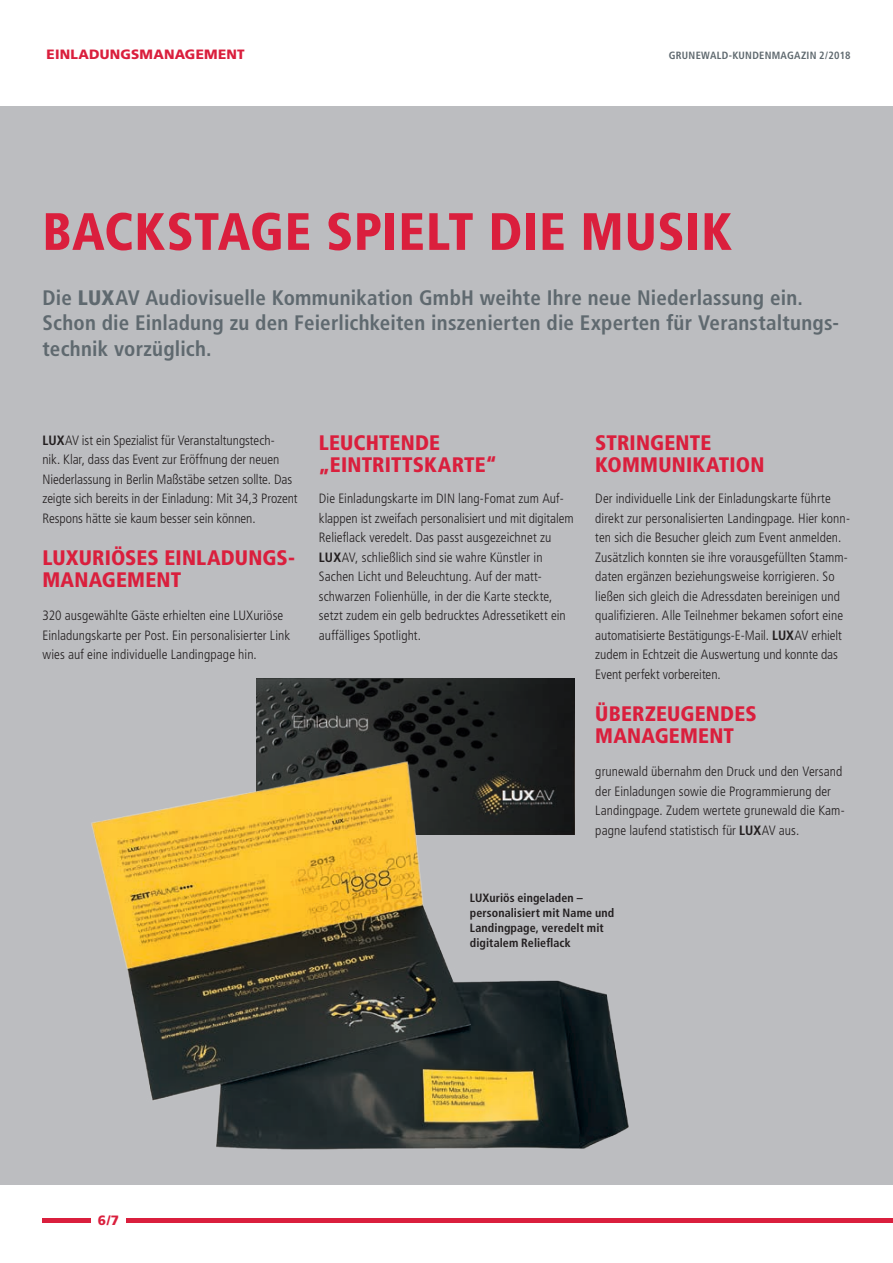
<style>
.page{position:relative;width:893px;height:1263px;background:#fff}
.page>*{position:absolute;margin:0;border:0;box-sizing:border-box;transform-origin:0 0}
.t1{font:900 condensed 52.5px "Frutiger";letter-spacing:.015em;color:#da1f3d;scale:.96 1}
.t2{font:700 condensed 21px/25.5px "Frutiger";letter-spacing:.01em;color:#5f696f}
.t3{font:900 condensed 21px/22.5px "Frutiger";letter-spacing:.01em;color:#da1f3d}
.t4{font:300 condensed 13.5px/19.5px "Frutiger";letter-spacing:.005em;color:#231f20}
.t5{font:900 13.5px "Frutiger";letter-spacing:.015em;color:#da1f3d}
.t6{font:700 condensed 12px/15px "Frutiger";letter-spacing:.005em;color:#231f20}
.t7{font:700 condensed 10.5px "Frutiger";letter-spacing:.025em;color:#5f696f}
.s1{font-weight:900}
.s2{font-weight:700}
</style>
<div class="page">
<hr style="left:43px;top:1218px;width:850px;height:4px;background:#da1f3d">
<div style="left:0;top:106px;width:893px;height:1079px;background:#bcbdc0"></div>
<div style="left:91px;top:1213px;width:34px;height:13px;background:#fff"></div>
<img style="left:256px;top:679px;width:318px;height:58px">
<img style="left:91px;top:737px;width:538px;height:413px">
<p class="t5" style="left:47px;top:47px;width:200px">EINLADUNGSMANAGEMENT</p>
<p class="t7" style="left:669px;top:49px;width:183px">GRUNEWALD-KUNDENMAGAZIN 2/2018</p>
<h1 class="t1" style="left:43px;top:200px;width:720px">BACKSTAGE SPIELT DIE MUSIK</h1>
<h2 class="t2" style="left:43px;top:285px;width:798px">Die <span class="s1">LUX</span>AV Audiovisuelle Kommunikation GmbH weihte Ihre neue Niederlassung ein.<br>Schon die Einladung zu den Feierlichkeiten inszenierten die Experten für Veranstaltungs&shy;technik vorzüglich.</h2>
<p class="t4" style="left:43px;top:431px;width:257px"><span class="s2">LUX</span>AV ist ein Spezialist für Veranstaltungstech-<br>nik. Klar, dass das Event zur Eröffnung der neuen Niederlassung in Berlin Maßstäbe setzen sollte. Das zeigte sich bereits in der Einladung: Mit 34,3 Prozent Respons hätte sie kaum besser sein können.</p>
<h2 class="t3" style="left:43px;top:546px;width:254px">LUXURIÖSES EINLADUNGS-<br>MANAGEMENT</h2>
<p class="t4" style="left:43px;top:606px;width:249px">320 ausgewählte Gäste erhielten eine LUXuriöse<br>Einladungskarte per Post. Ein personalisierter Link wies auf eine individuelle Landingpage hin.</p>
<h2 class="t3" style="left:319px;top:431px;width:179px">LEUCHTENDE „EINTRITTSKARTE“</h2>
<p class="t4" style="left:319px;top:489px;width:256px">Die Einladungskarte im DIN lang-Fomat zum Auf&shy;klappen ist zweifach personalisiert und mit digitalem Relieflack veredelt. Das passt ausgezeichnet zu <span class="s2">LUX</span>AV, schließlich sind sie wahre Künstler in Sachen Licht und Beleuchtung. Auf der matt&shy;schwarzen Folienhülle, in der die Karte steckte, setzt zudem ein gelb bedrucktes Adressetikett ein auffälliges Spotlight.</p>
<h2 class="t3" style="left:595px;top:431px;width:170px">STRINGENTE<br>KOMMUNIKATION</h2>
<p class="t4" style="left:595px;top:489px;width:256px">Der individuelle Link der Einladungskarte führte direkt zur personalisierten Landingpage. Hier konn&shy;ten sich die Besucher gleich zum Event anmelden.<br>Zusätzlich konnten sie ihre vorausgefüllten Stamm&shy;daten ergänzen beziehungsweise korrigieren. So ließen sich gleich die Adressdaten bereinigen und qualifizieren. Alle Teilnehmer bekamen sofort eine automatisierte Bestätigungs-E-Mail. <span class="s2">LUX</span>AV erhielt zudem in Echtzeit die Auswertung und konnte das Event perfekt vorbereiten.</p>
<h2 class="t3" style="left:595px;top:702px;width:163px">ÜBERZEUGENDES<br>MANAGEMENT</h2>
<p class="t4" style="left:595px;top:762px;width:251px">grunewald übernahm den Druck und den Versand der Einladungen sowie die Programmierung der Landingpage. Zudem wertete grunewald die Kam&shy;pagne laufend statistisch für <span class="s2">LUX</span>AV aus.</p>
<p class="t6" style="left:470px;top:891px;width:146px">LUXuriös eingeladen – personalisiert mit Name und<br>Landingpage, veredelt mit digitalem Relieflack</p>
<p class="t5" style="left:98px;top:1212px;width:23px">6/7</p>
</div>
